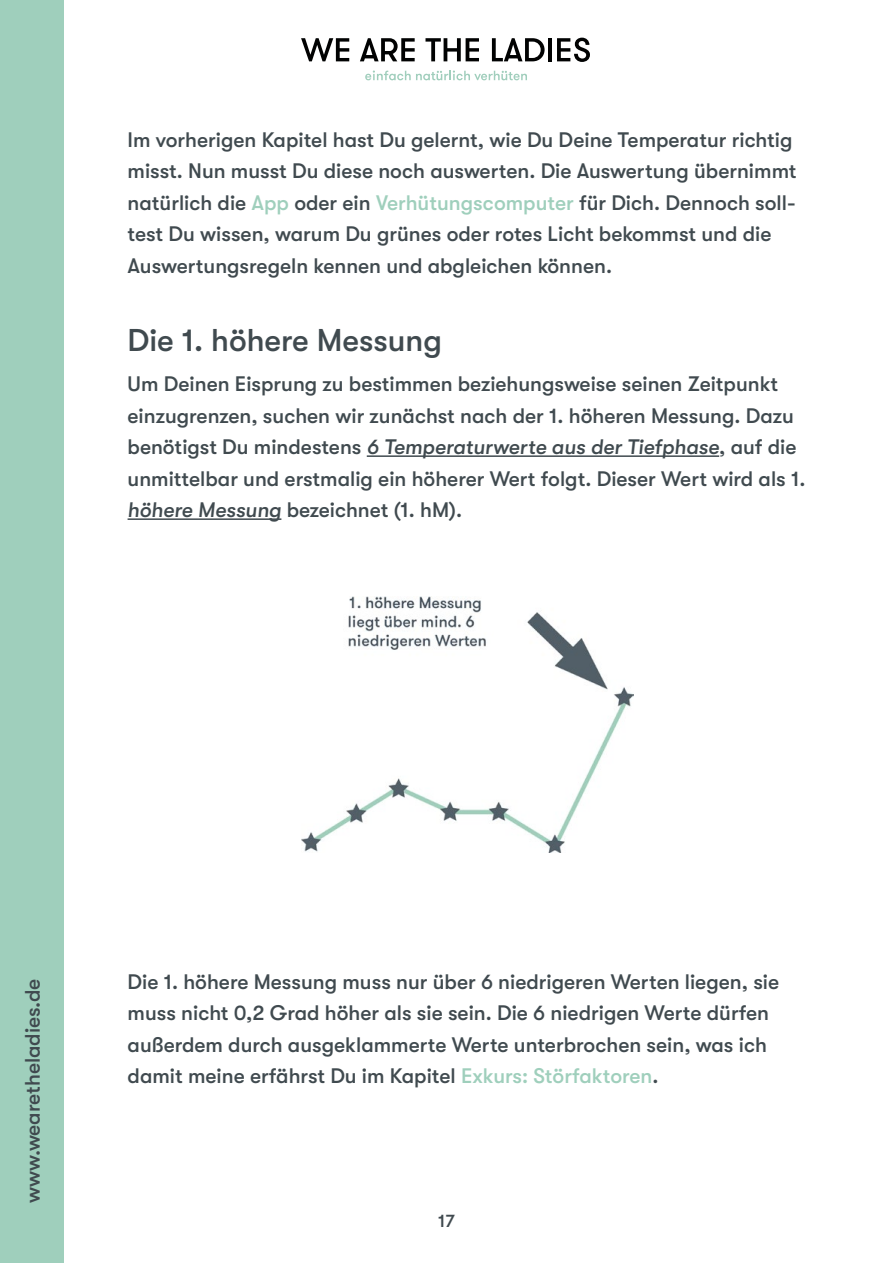
<style>
.page{position:relative;width:893px;height:1263px;background:#fff}
.page>*{position:absolute;margin:0;border:0;box-sizing:border-box;transform-origin:0 0}
.t1{font:500 31.5px "GT Walsheim";color:#404a4f}
.t2{font:500 21px/31.5px "GT Walsheim";color:#404a4f}
.t3{font:500 18px "GT Walsheim";color:#404a4f}
.s1{color:#9fcfbc}
.s2{font-style:italic}
</style>
<div class="page">
<div style="left:0;top:0;width:64px;height:1263px;background:#9fcfbc"></div>
<svg style="left:301px;top:38px;width:48px;height:23px"></svg>
<svg style="left:360px;top:38px;width:55px;height:23px"></svg>
<svg style="left:425px;top:38px;width:54px;height:23px"></svg>
<svg style="left:492px;top:38px;width:53px;height:23px"></svg>
<hr style="left:548px;top:38px;width:4px;height:23px;background:#010202">
<svg style="left:557px;top:38px;width:33px;height:24px"></svg>
<svg style="left:365px;top:70px;width:162px;height:10px"></svg>
<hr style="left:367px;top:455px;width:352px;height:2px;background:#404a4f">
<hr style="left:128px;top:518px;width:153px;height:2px;background:#404a4f">
<img style="left:302px;top:596px;width:332px;height:257px">
<p class="t2" style="left:128px;top:124px;width:670px">Im vorherigen Kapitel hast Du gelernt, wie Du Deine Temperatur richtig misst. Nun musst Du diese noch auswerten. Die Auswertung übernimmt natürlich die <span class="s1">App</span> oder ein <span class="s1">Verhütungscomputer</span> für Dich. Dennoch soll&shy;test Du wissen, warum Du grünes oder rotes Licht bekommst und die Auswertungsregeln kennen und abgleichen können.</p>
<h1 class="t1" style="left:128px;top:322px;width:316px">Die 1. höhere Messung</h1>
<p class="t2" style="left:128px;top:368px;width:679px">Um Deinen Eisprung zu bestimmen beziehungsweise seinen Zeitpunkt einzugrenzen, suchen wir zunächst nach der 1. höheren Messung. Dazu benötigst Du mindestens <span class="s2">6 Temperaturwerte aus der Tiefphase</span>, auf die unmittelbar und erstmalig ein höherer Wert folgt. Dieser Wert wird als 1. <span class="s2">höhere Messung</span> bezeichnet (1. hM).</p>
<p class="t2" style="left:17px;top:1203px;width:226px;rotate:-90deg">www.wearetheladies.de</p>
<p class="t2" style="left:128px;top:966px;width:653px">Die 1. höhere Messung muss nur über 6 niedrigeren Werten liegen, sie muss nicht 0,2 Grad höher als sie sein. Die 6 niedrigen Werte dürfen außerdem durch ausgeklammerte Werte unterbrochen sein, was ich damit meine erfährst Du im Kapitel <span class="s1">Exkurs: Störfaktoren</span>.</p>
<p class="t3" style="left:438px;top:1211px;width:18px">17</p>
</div>
